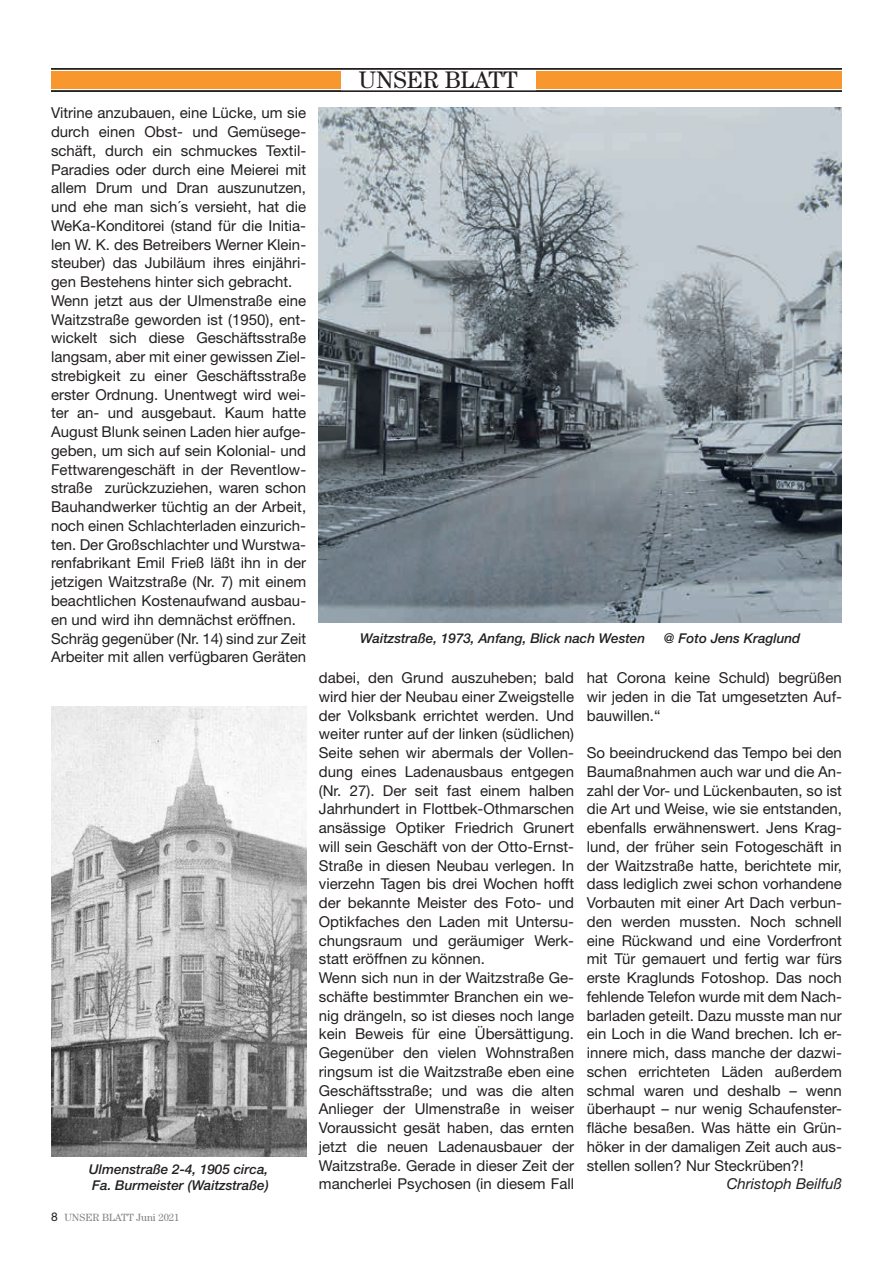
<style>
.page{position:relative;width:893px;height:1263px;background:#fff}
.page>*{position:absolute;margin:0;border:0;box-sizing:border-box;transform-origin:0 0}
.t1{font:24px "Century Std";color:#231f20}
.t2{font:15px/18.8px "Helvetica Neue LT Std";color:#231f20}
.t3{font:italic 15px "Helvetica Neue LT Std";color:#231f20}
.t4{font:italic 500 13.5px/15.8px "Helvetica Neue LT Std";color:#231f20}
.t5{font:10.5px "Century Std";color:#808285}
.s1{font-family:"Helvetica Neue LT Std";font-size:12px;color:#231f20}
</style>
<div class="page">
<div style="left:51px;top:72px;width:791px;height:17px;background:#f7972d"></div>
<hr style="left:51px;top:68px;width:791px;height:2px;background:#231f20">
<hr style="left:51px;top:90px;width:791px;height:2px;background:#231f20">
<div style="left:341px;top:71px;width:195px;height:19px;background:#fff"></div>
<img style="left:319px;top:108px;width:523px;height:515px">
<img style="left:51px;top:706px;width:255px;height:451px">
<p class="t2" style="left:51px;top:104px;width:257px">Vitrine anzubauen, eine Lücke, um sie durch einen Obst- und Gemüsege&shy;schäft, durch ein schmuckes Textil-Paradies oder durch eine Meierei mit allem Drum und Dran auszunutzen, und ehe man sich´s versieht, hat die WeKa-Konditorei (stand für die Initia&shy;len W. K. des Betreibers Werner Klein&shy;steuber) das Jubiläum ihres einjähri&shy;gen Bestehens hinter sich gebracht.<br>Wenn jetzt aus der Ulmenstraße eine Waitzstraße geworden ist (1950), ent&shy;wickelt sich diese Geschäftsstraße langsam, aber mit einer gewissen Ziel&shy;strebigkeit zu einer Geschäftsstraße erster Ordnung. Unentwegt wird wei&shy;ter an- und ausgebaut. Kaum hatte August Blunk seinen Laden hier aufge&shy;geben, um sich auf sein Kolonial- und Fettwarengeschäft in der Reventlow&shy;straße zurückzuziehen, waren schon Bauhandwerker tüchtig an der Arbeit, noch einen Schlachterladen einzurich&shy;ten. Der Großschlachter und Wurstwa&shy;renfabrikant Emil Frieß läßt ihn in der jetzigen Waitzstraße (Nr. 7) mit einem beachtlichen Kostenaufwand ausbau&shy;en und wird ihn demnächst eröffnen.<br>Schräg gegenüber (Nr. 14) sind zur Zeit Arbeiter mit allen verfügbaren Geräten</p>
<p class="t4" style="left:89px;top:1161px;width:181px">Ulmenstraße 2-4, 1905 circa,<br>Fa. Burmeister (Waitzstraße)</p>
<p class="t5" style="left:51px;top:1211px;width:130px"><span class="s1">8</span> UNSER BLATT Juni 2021</p>
<h1 class="t1" style="left:359px;top:65px;width:160px">UNSER BLATT</h1>
<p class="t4" style="left:360px;top:630px;width:286px">Waitzstraße, 1973, Anfang, Blick nach Westen</p>
<p class="t4" style="left:664px;top:630px;width:138px">@ Foto Jens Kraglund</p>
<p class="t2" style="left:319px;top:668px;width:257px">dabei, den Grund auszuheben; bald wird hier der Neubau einer Zweigstelle der Volksbank errichtet werden. Und weiter runter auf der linken (südlichen)<br>Seite sehen wir abermals der Vollen&shy;dung eines Ladenausbaus entgegen (Nr. 27). Der seit fast einem halben Jahrhundert in Flottbek-Othmarschen ansässige Optiker Friedrich Grunert will sein Geschäft von der Otto-Ernst-Straße in diesen Neubau verlegen. In vierzehn Tagen bis drei Wochen hofft der bekannte Meister des Foto- und Optikfaches den Laden mit Untersu&shy;chungsraum und geräumiger Werk&shy;statt eröffnen zu können.<br>Wenn sich nun in der Waitzstraße Ge&shy;schäfte bestimmter Branchen ein we&shy;nig drängeln, so ist dieses noch lange kein Beweis für eine Übersättigung.<br>Gegenüber den vielen Wohnstraßen ringsum ist die Waitzstraße eben eine Geschäftsstraße; und was die alten Anlieger der Ulmenstraße in weiser Voraussicht gesät haben, das ernten jetzt die neuen Ladenausbauer der Waitzstraße. Gerade in dieser Zeit der mancherlei Psychosen (in diesem Fall</p>
<p class="t2" style="left:587px;top:668px;width:257px;text-align:justify">hat Corona keine Schuld) begrüßen wir jeden in die Tat umgesetzten Auf&shy;bauwillen.“</p>
<p class="t2" style="left:587px;top:743px;width:257px;text-align:justify">So beeindruckend das Tempo bei den Baumaßnahmen auch war und die An&shy;zahl der Vor- und Lückenbauten, so ist die Art und Weise, wie sie entstanden, ebenfalls erwähnenswert. Jens Krag&shy;lund, der früher sein Fotogeschäft in der Waitzstraße hatte, berichtete mir, dass lediglich zwei schon vorhandene Vorbauten mit einer Art Dach verbun&shy;den werden mussten. Noch schnell eine Rückwand und eine Vorderfront mit Tür gemauert und fertig war fürs erste Kraglunds Fotoshop. Das noch fehlende Telefon wurde mit dem Nach&shy;barladen geteilt. Dazu musste man nur ein Loch in die Wand brechen. Ich er&shy;innere mich, dass manche der dazwi&shy;schen errichteten Läden außerdem schmal waren und deshalb – wenn überhaupt – nur wenig Schaufenster&shy;fläche besaßen. Was hätte ein Grün&shy;höker in der damaligen Zeit auch aus&shy;stellen sollen? Nur Steckrüben?!</p>
<p class="t3" style="left:727px;top:1175px;width:117px">Christoph Beilfuß</p>
</div>
